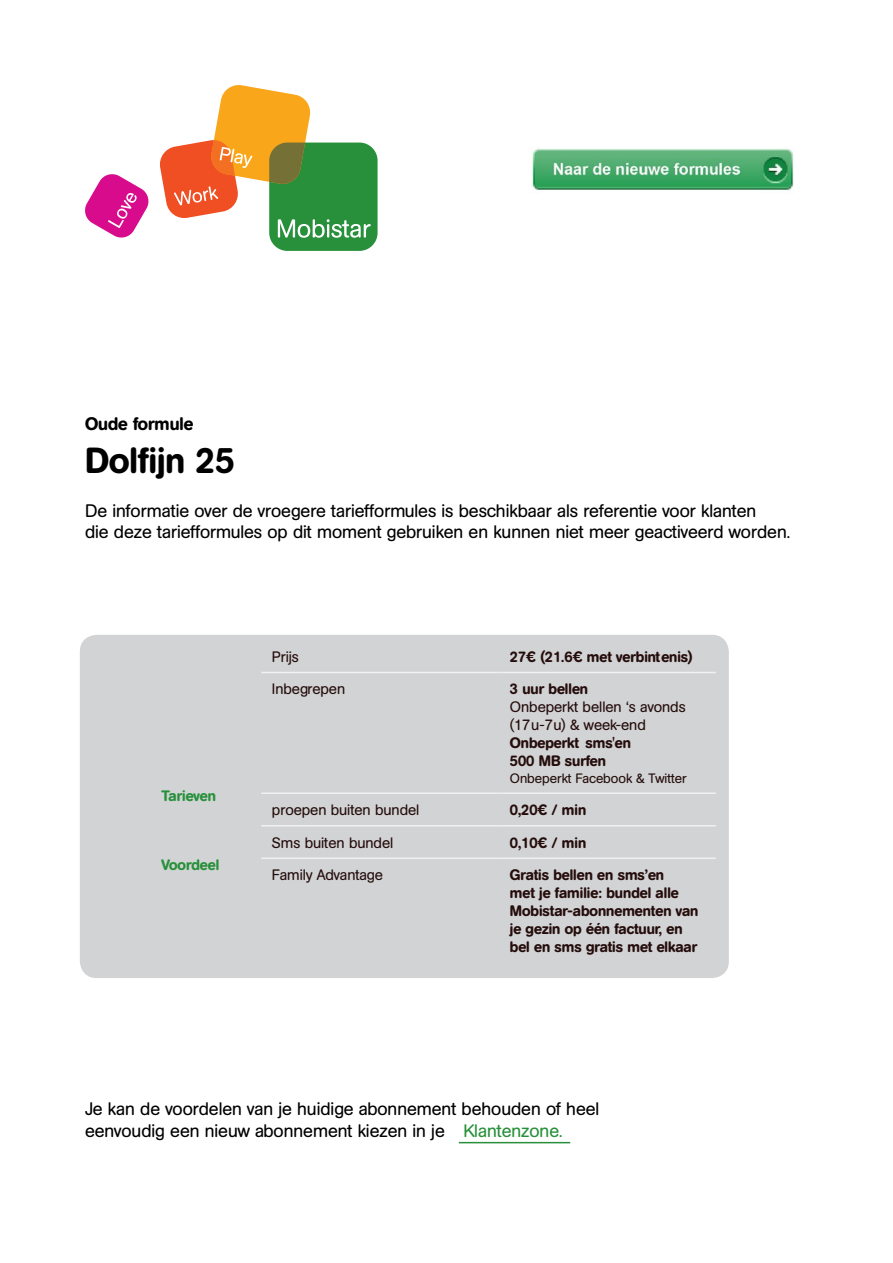
<style>
.page{position:relative;width:893px;height:1263px;background:#fff}
.page>*{position:absolute;margin:0;border:0;box-sizing:border-box;transform-origin:0 0}
.t1{font:500 36px "Mobistar";color:#000}
.t2{font:18px/21.6px "Mobistar";color:#000}
.t3{font:500 18px "Mobistar";color:#000}
.t4{font:500 15px/18px "Mobistar";color:#250d0c}
.t5{font:15px/18px "Mobistar";color:#250d0c}
.t6{font:500 15px "Mobistar";color:#28903a}
.t7{font:13.5px "Mobistar";color:#250d0c}
.s1{color:#28903a}
</style>
<div class="page">
<div style="left:269px;top:143px;width:109px;height:108px;background:#28903b;border-radius:18px"></div>
<svg style="left:85px;top:174px;width:64px;height:64px"></svg>
<svg style="left:160px;top:85px;width:211px;height:153px"></svg>
<img style="left:532px;top:148px;width:262px;height:43px">
<hr style="left:459px;top:1142px;width:111px;height:1px;background:#28903b">
<div style="left:80px;top:635px;width:649px;height:343px;background:#d1d3d4;border-radius:17px"></div>
<hr style="left:261px;top:672px;width:238px;height:1px;background:#f1f1f2">
<hr style="left:499px;top:672px;width:217px;height:1px;background:#f1f1f2">
<hr style="left:261px;top:792px;width:238px;height:2px;background:#f1f1f2">
<hr style="left:499px;top:792px;width:217px;height:2px;background:#f1f1f2">
<hr style="left:261px;top:825px;width:238px;height:1px;background:#f1f1f2">
<hr style="left:499px;top:825px;width:217px;height:1px;background:#f1f1f2">
<hr style="left:261px;top:857px;width:238px;height:2px;background:#f1f1f2">
<hr style="left:499px;top:857px;width:217px;height:2px;background:#f1f1f2">
<p class="t3" style="left:85px;top:413px;width:110px">Oude formule</p>
<h1 class="t1" style="left:85px;top:440px;width:151px">Dolfijn 25</h1>
<p class="t2" style="left:85px;top:500px;width:707px">De informatie over de vroegere tariefformules is beschikbaar als referentie voor klanten<br>die deze tariefformules op dit moment gebruiken en kunnen niet meer geactiveerd worden.</p>
<p class="t6" style="left:161px;top:787px;width:56px">Tarieven</p>
<p class="t6" style="left:161px;top:856px;width:59px">Voordeel</p>
<p class="t5" style="left:272px;top:648px;width:28px">Prijs</p>
<p class="t4" style="left:510px;top:648px;width:184px">27€ (21.6€ met verbintenis)</p>
<p class="t5" style="left:272px;top:680px;width:75px">Inbegrepen</p>
<p class="t4" style="left:510px;top:680px;width:80px">3 uur bellen</p>
<p class="t5" style="left:510px;top:698px;width:177px">Onbeperkt bellen ‘s avonds (17u-7u) &amp; week-end</p>
<p class="t4" style="left:510px;top:734px;width:123px">Onbeperkt sms'en<br>500 MB surfen</p>
<p class="t7" style="left:510px;top:770px;width:178px">Onbeperkt Facebook &amp; Twitter</p>
<p class="t5" style="left:272px;top:801px;width:149px">proepen buiten bundel</p>
<p class="t4" style="left:510px;top:801px;width:78px">0,20€ / min</p>
<p class="t5" style="left:272px;top:834px;width:123px">Sms buiten bundel</p>
<p class="t4" style="left:510px;top:833px;width:78px">0,10€ / min</p>
<p class="t5" style="left:272px;top:866px;width:113px">Family Advantage</p>
<p class="t4" style="left:510px;top:866px;width:190px">Gratis bellen en sms’en<br>met je familie: bundel alle<br>Mobistar-abonnementen van je gezin op één factuur, en bel en sms gratis met elkaar</p>
<p class="t2" style="left:85px;top:1098px;width:516px">Je kan de voordelen van je huidige abonnement behouden of heel eenvoudig een nieuw abonnement kiezen in je <span class="s1">Klantenzone.</span></p>
</div>
